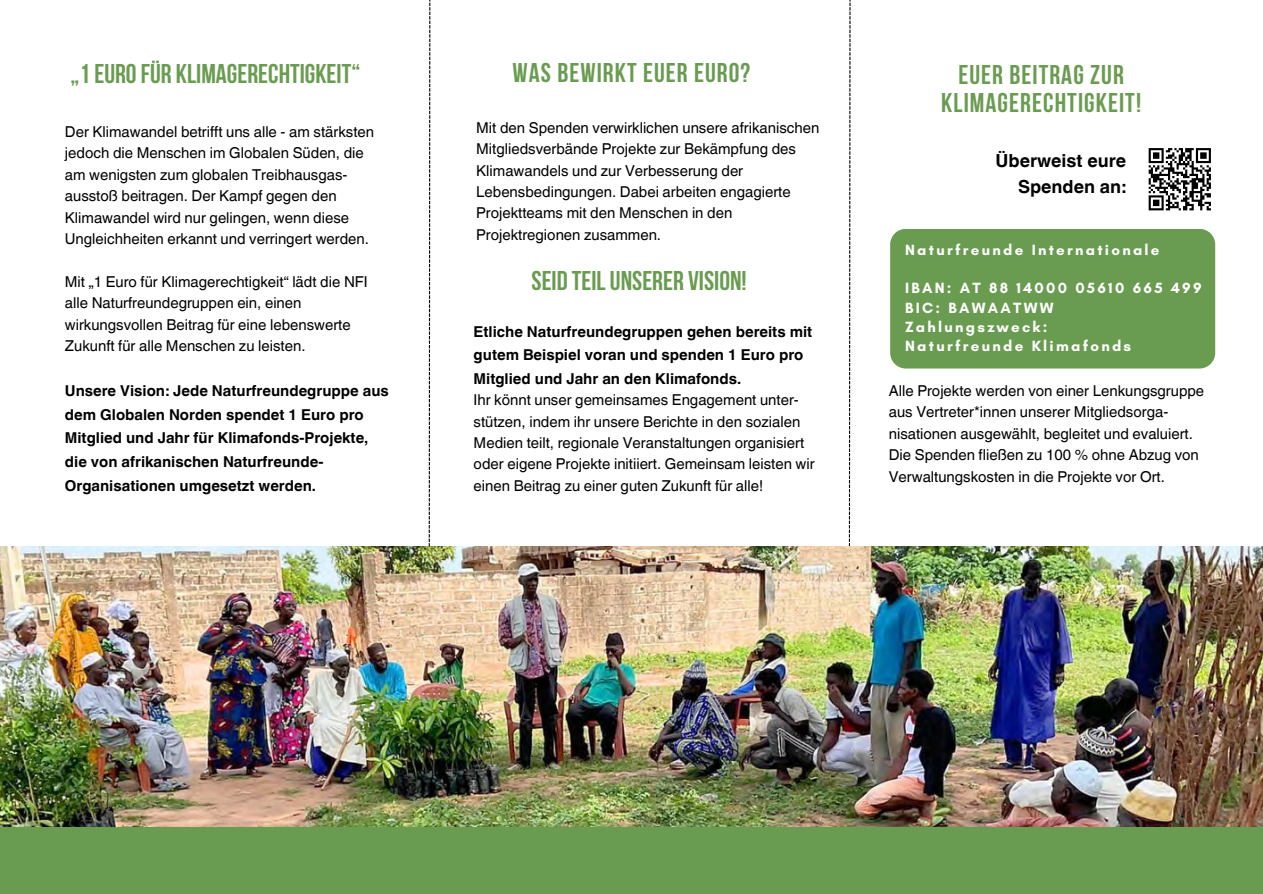
<style>
.page{position:relative;width:1263px;height:894px;background:#fff}
.page>*{position:absolute;margin:0;border:0;box-sizing:border-box;transform-origin:0 0}
.t1{font:700 27px/28.2px "Bebas Neue";letter-spacing:.04em;color:#699c50;text-align:center}
.t2{font:700 27px "Bebas Neue";color:#699c50}
.t3{font:700 18px/25.8px "Helvetica World";color:#000;text-align:right}
.t4{font:700 15.15px/19.2px "Glacial Indifference";letter-spacing:.15em;color:#fff}
.t5{font:15px/21.3px "Helvetica World";color:#000}
.t6{font:700 15px/23.7px "Helvetica World";color:#000}
</style>
<div class="page">
<div style="left:0;top:794px;width:1263px;height:99px;background:#699c50"></div>
<div style="left:890px;top:229px;width:325px;height:139px;background:#699c50;border-radius:16px"></div>
<svg style="left:1148px;top:148px;width:63px;height:63px"></svg>
<svg style="left:849px;top:0;width:1px;height:546px"></svg>
<img style="left:0;top:546px;width:1263px;height:280px">
<svg style="left:429px;top:0;width:1px;height:546px"></svg>
<h1 class="t2" style="left:71px;top:62px;width:291px">„1 EURO FÜR KLIMAGERECHTIGKEIT“</h1>
<h1 class="t5" style="left:65px;top:121px;width:311px">Der Klimawandel betrifft uns alle - am stärksten jedoch die Menschen im Globalen Süden, die</h1>
<h1 class="t5" style="left:65px;top:164px;width:306px">am wenigsten zum globalen Treibhausgas&shy;ausstoß beitragen. Der Kampf gegen den Klimawandel wird nur gelingen, wenn diese Ungleichheiten erkannt und verringert werden.</h1>
<p class="t5" style="left:65px;top:271px;width:304px">Mit „1 Euro für Klimagerechtigkeit“ lädt die NFI alle Naturfreundegruppen ein, einen wirkungsvollen Beitrag für eine lebenswerte Zukunft für alle Menschen zu leisten.</p>
<p class="t6" style="left:65px;top:377px;width:326px">Unsere Vision: Jede Naturfreundegruppe aus dem Globalen Norden spendet 1 Euro pro Mitglied und Jahr für Klimafonds-Projekte, die von afrikanischen Naturfreunde-Organisationen umgesetzt werden.</p>
<h2 class="t1" style="left:513px;top:61px;width:239px">WAS BEWIRKT EUER EURO?</h2>
<p class="t5" style="left:476px;top:117px;width:345px">Mit den Spenden verwirklichen unsere afrikanischen Mitgliedsverbände Projekte zur Bekämpfung des Klimawandels und zur Verbesserung der Lebensbedingungen. Dabei arbeiten engagierte Projektteams mit den Menschen in den Projektregionen zusammen.</p>
<p class="t2" style="left:532px;top:270px;width:217px">SEID TEIL UNSERER VISION!</p>
<h3 class="t6" style="left:474px;top:318px;width:340px">Etliche Naturfreundegruppen gehen bereits mit gutem Beispiel voran und spenden 1 Euro pro<br>Mitglied und Jahr an den Klimafonds.</h3>
<p class="t5" style="left:474px;top:389px;width:342px">Ihr könnt unser gemeinsames Engagement unter&shy;stützen, indem ihr unsere Berichte in den sozialen Medien teilt, regionale Veranstaltungen organisiert oder eigene Projekte initiiert. Gemeinsam leisten wir einen Beitrag zu einer guten Zukunft für alle!</p>
<h3 class="t1" style="left:941px;top:63px;width:201px">EUER BEITRAG ZUR<br>KLIMAGERECHTIGKEIT!</h3>
<p class="t3" style="left:995px;top:146px;width:132px">Überweist eure<br>Spenden an:</p>
<h1 class="t4" style="left:905px;top:240px;width:256px">Naturfreunde Internationale</h1>
<p class="t4" style="left:905px;top:278px;width:298px">IBAN: AT 88 14000 05610 665 499<br>BIC: BAWAATWW<br>Zahlungszweck:<br>Naturfreunde Klimafonds</p>
<h3 class="t5" style="left:889px;top:380px;width:317px">Alle Projekte werden von einer Lenkungsgruppe aus Vertreter*innen unserer Mitgliedsorga&shy;nisationen ausgewählt, begleitet und evaluiert.<br>Die Spenden fließen zu 100 % ohne Abzug von Verwaltungskosten in die Projekte vor Ort.</h3>
</div>
